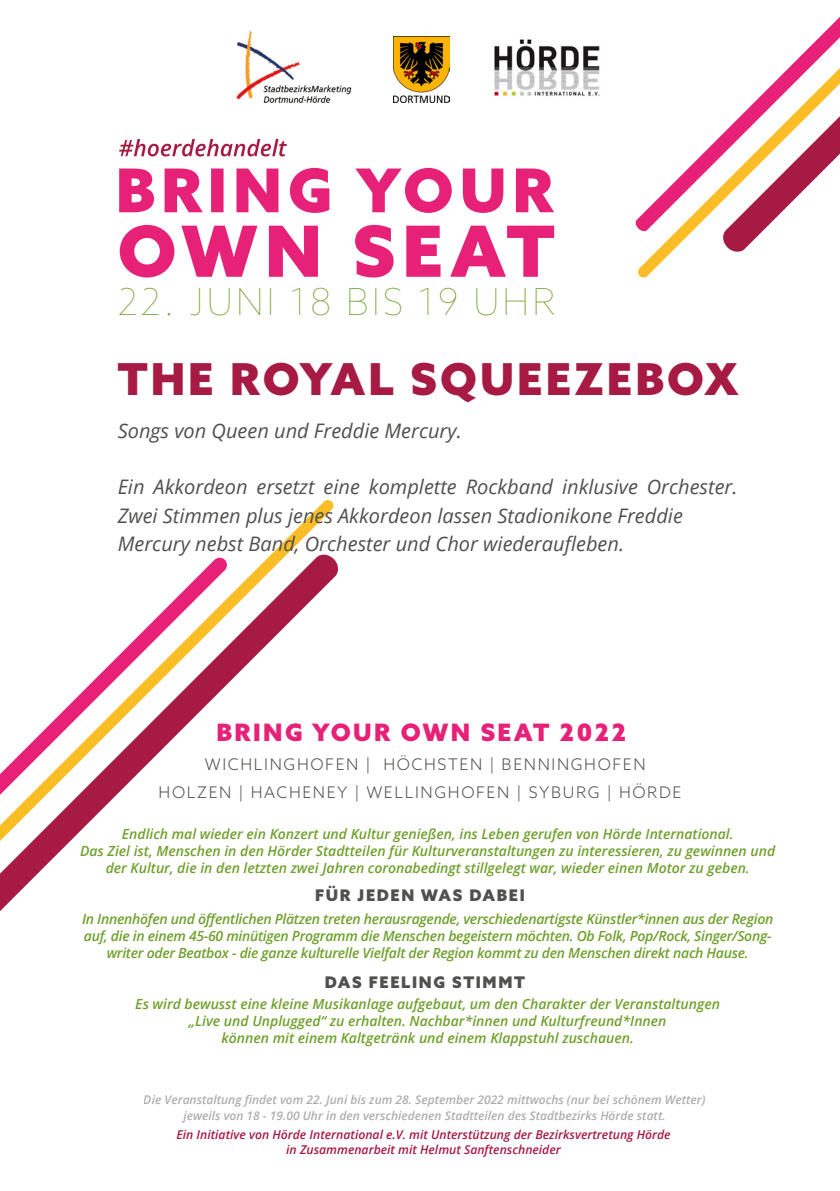
<style>
.page{position:relative;width:840px;height:1191px;background:#fff}
.page>*{position:absolute;margin:0;border:0;box-sizing:border-box;transform-origin:0 0}
.t1{font:900 44px "Azo Sans";letter-spacing:.07em;color:#a61a43}
.t2{font:100 37px "Azo Sans";letter-spacing:.07em;color:#70a12e}
.t3{font:900 24px "Azo Sans";letter-spacing:.1em;color:#e72178}
.t4{font:italic 20px/28px "Open Sans";color:#50504e}
.t5{font:300 16px/28px "Azo Sans";letter-spacing:.1em;color:#50504e}
.t6{font:900 16px "Azo Sans";letter-spacing:.1em;color:#50504e}
.t7{font:italic 600 14px/17px "Open Sans";color:#70a12e;text-align:center}
.t8{font:italic 600 14px/17px "Open Sans";letter-spacing:-.02em;color:#70a12e;text-align:center}
.t9{font:italic 600 12.2px/15.6px "Open Sans";color:#a61a43;text-align:center}
.t10{font:italic 600 12px/16px "Open Sans";color:#50504e;text-align:center}
</style>
<div class="page">
<svg style="left:272px;top:500px;width:62px;height:53px"></svg>
<svg style="left:0;top:553px;width:338px;height:358px"></svg>
<svg style="left:120px;top:225px;width:434px;height:52px"></svg>
<svg style="left:119px;top:168px;width:435px;height:45px"></svg>
<svg style="left:119px;top:139px;width:168px;height:17px"></svg>
<svg style="left:638px;top:232px;width:54px;height:46px"></svg>
<svg style="left:635px;top:135px;width:86px;height:97px"></svg>
<svg style="left:721px;top:18px;width:118px;height:234px"></svg>
<img style="left:494px;top:39px;width:106px;height:57px">
<img style="left:393px;top:36px;width:56px;height:66px">
<img style="left:237px;top:30px;width:115px;height:72px">
<h2 class="t2" style="left:118px;top:277px;width:439px">22. JUNI 18 BIS 19 UHR</h2>
<h1 class="t1" style="left:118px;top:350px;width:621px">THE ROYAL SQUEEZEBOX</h1>
<h3 class="t4" style="left:118px;top:417px;width:345px">Songs von Queen und Freddie Mercury.</h3>
<h3 class="t4" style="left:118px;top:473px;width:621px">Ein Akkordeon ersetzt eine komplette Rockband inklusive Orchester.<br>Zwei Stimmen plus jenes Akkordeon lassen Stadionikone Freddie<br>Mercury nebst Band, Orchester und Chor wiederaufleben.</h3>
<h3 class="t3" style="left:216px;top:716px;width:411px">BRING YOUR OWN SEAT 2022</h3>
<p class="t5" style="left:158px;top:750px;width:524px;text-indent:46px">WICHLINGHOFEN | HÖCHSTEN | BENNINGHOFEN<br>HOLZEN | HACHENEY | WELLINGHOFEN | SYBURG | HÖRDE</p>
<p class="t7" style="left:80px;top:825px;width:696px">Endlich mal wieder ein Konzert und Kultur genießen, ins Leben gerufen von Hörde International.<br>Das Ziel ist, Menschen in den Hörder Stadtteilen für Kulturveranstaltungen zu interessieren, zu gewinnen und der Kultur, die in den letzten zwei Jahren coronabedingt stillgelegt war, wieder einen Motor zu geben.</p>
<p class="t8" style="left:82px;top:910px;width:692px">In Innenhöfen und öffentlichen Plätzen treten herausragende, verschiedenartigste Künstler*innen aus der Region auf, die in einem 45-60 minütigen Programm die Menschen begeistern möchten. Ob Folk, Pop/Rock, Singer/Song&shy;writer oder Beatbox - die ganze kulturelle Vielfalt der Region kommt zu den Menschen direkt nach Hause.</p>
<p class="t7" style="left:135px;top:995px;width:586px">Es wird bewusst eine kleine Musikanlage aufgebaut, um den Charakter der Veranstaltungen „Live und Unplugged“ zu erhalten. Nachbar*innen und Kulturfreund*Innen<br>können mit einem Kaltgetränk und einem Klappstuhl zuschauen.</p>
<p class="t6" style="left:315px;top:884px;width:211px">FÜR JEDEN WAS DABEI</p>
<p class="t6" style="left:324px;top:971px;width:201px">DAS FEELING STIMMT</p>
<p class="t10" style="left:144px;top:1091px;width:562px">Die Veranstaltung findet vom 22. Juni bis zum 28. September 2022 mittwochs (nur bei schönem Wetter) jeweils von 18 - 19.00 Uhr in den verschiedenen Stadtteilen des Stadtbezirks Hörde statt.</p>
<p class="t9" style="left:176px;top:1126px;width:495px">Ein Initiative von Hörde International e.V. mit Unterstützung der Bezirksvertretung Hörde in Zusammenarbeit mit Helmut Sanftenschneider</p>
</div>
